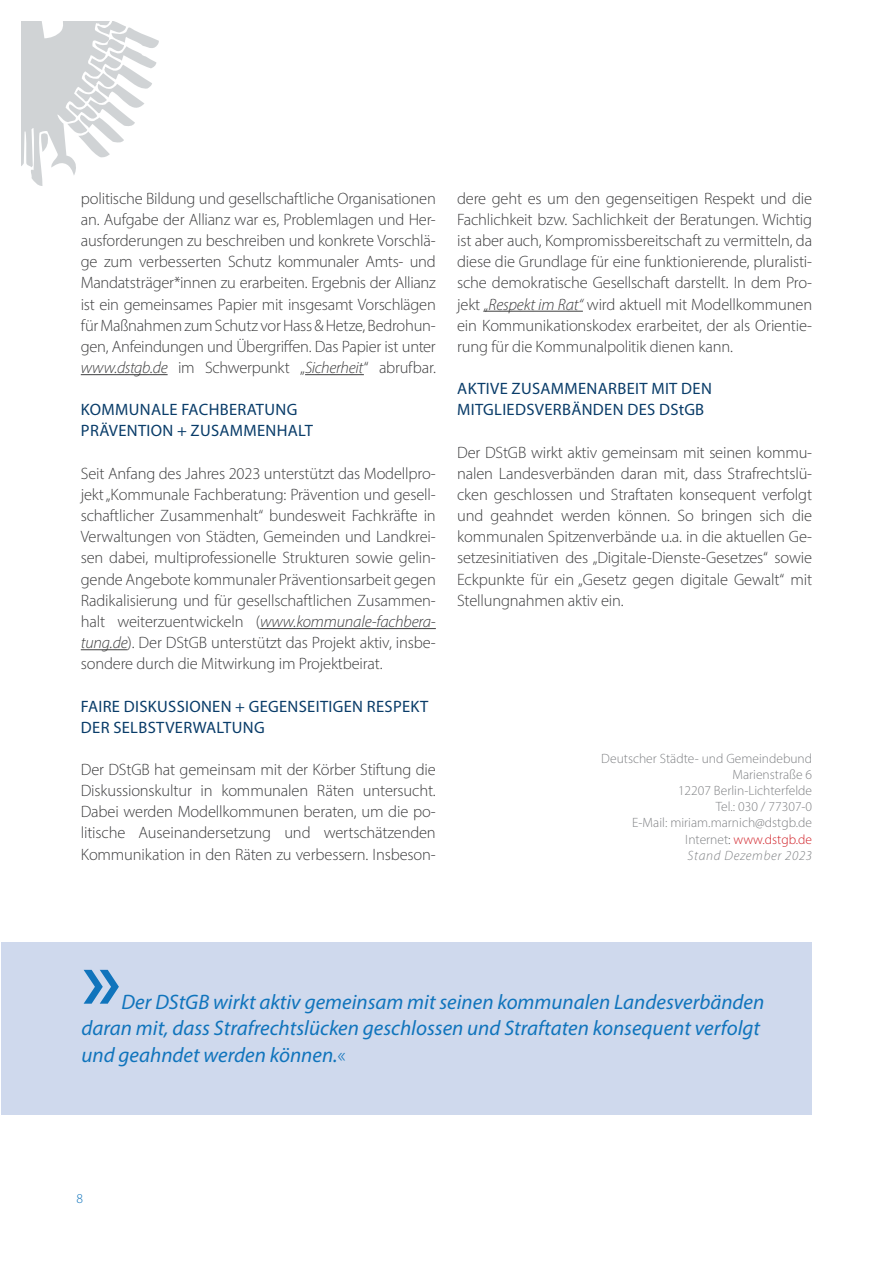
<style>
.page{position:relative;width:893px;height:1263px;background:#fff}
.page>*{position:absolute;margin:0;border:0;box-sizing:border-box;transform-origin:0 0}
.t1{font:600 90px "Myriad Pro";color:#1074bc}
.t2{font:italic 21px/26.1px "Myriad Pro";color:#1074bc}
.t3{font:300 16.5px/21.1px "Myriad Pro";letter-spacing:-.01em;color:#3e3e3f;text-align:justify}
.t4{font:16.5px/21.1px "Myriad Pro";letter-spacing:.02em;color:#093c69}
.t5{font:300 13.5px/16.2px "Myriad Pro";color:#808285;text-align:right}
.t6{font:300 13.5px "Myriad Pro";color:#1074bc}
.s1{font-style:italic}
.s2{color:#57585a}
.s3{color:#d1232a}
.s4{font-weight:300;font-style:normal}
</style>
<div class="page">
<div style="left:2px;top:942px;width:810px;height:172px;background:#cfd9ed"></div>
<svg style="left:21px;top:21px;width:138px;height:165px"></svg>
<hr style="left:81px;top:374px;width:87px;height:1px;background:#3e3e3f">
<hr style="left:305px;top:374px;width:59px;height:1px;background:#3e3e3f">
<hr style="left:260px;top:628px;width:176px;height:1px;background:#3e3e3f">
<hr style="left:81px;top:649px;width:47px;height:1px;background:#3e3e3f">
<hr style="left:484px;top:311px;width:99px;height:1px;background:#3e3e3f">
<p class="t3" style="left:81px;top:187px;width:357px">politische Bildung und gesellschaftliche Organisationen an. Aufgabe der Allianz war es, Problemlagen und Her&shy;ausforderungen zu beschreiben und konkrete Vorschlä&shy;ge zum verbesserten Schutz kommunaler Amts- und Mandatsträger*innen zu erarbeiten. Ergebnis der Allianz ist ein gemeinsames Papier mit insgesamt Vorschlägen für Maßnahmen zum Schutz vor Hass &amp; Hetze, Bedrohun&shy;gen, Anfeindungen und Übergriffen. Das Papier ist unter <span class="s1">www.dstgb.de</span> im Schwerpunkt „<span class="s1">Sicherheit</span>“ abrufbar.</p>
<p class="t4" style="left:81px;top:399px;width:234px">KOMMUNALE FACHBERATUNG<br>PRÄVENTION + ZUSAMMENHALT</p>
<p class="t3" style="left:81px;top:463px;width:357px">Seit Anfang des Jahres 2023 unterstützt das Modellpro&shy;jekt „Kommunale Fachberatung: Prävention und gesell&shy;schaftlicher Zusammenhalt“ bundesweit Fachkräfte in Verwaltungen von Städten, Gemeinden und Landkrei&shy;sen dabei, multiprofessionelle Strukturen sowie gelin&shy;gende Angebote kommunaler Präventionsarbeit gegen Radikalisierung und für gesellschaftlichen Zusammen&shy;halt weiterzuentwickeln (<span class="s1">www.kommunale-fachbera&shy;tung.de</span>). Der DStGB unterstützt das Projekt aktiv, insbe&shy;sondere durch die Mitwirkung im Projektbeirat.</p>
<p class="t4" style="left:81px;top:695px;width:349px">FAIRE DISKUSSIONEN + GEGENSEITIGEN RESPEKT<br>DER SELBSTVERWALTUNG</p>
<p class="t3" style="left:81px;top:759px;width:357px">Der DStGB hat gemeinsam mit der Körber Stiftung die Diskussionskultur in kommunalen Räten untersucht.<br>Dabei werden Modellkommunen beraten, um die po&shy;litische Auseinandersetzung und wertschätzenden Kommunikation in den Räten zu verbessern. Insbeson-</p>
<p class="t3" style="left:457px;top:187px;width:357px">dere geht es um den gegenseitigen Respekt und die Fachlichkeit bzw. Sachlichkeit der Beratungen. Wichtig ist aber auch, Kompromissbereitschaft zu vermitteln, da diese die Grundlage für eine funktionierende, pluralisti&shy;sche demokratische Gesellschaft darstellt. In dem Pro&shy;jekt <span class="s1">„Respekt im Rat“</span> wird aktuell mit Modellkommunen ein Kommunikationskodex erarbeitet, der als Orientie&shy;rung für die Kommunalpolitik dienen kann.</p>
<p class="t4" style="left:457px;top:378px;width:256px">AKTIVE ZUSAMMENARBEIT MIT DEN<br>MITGLIEDSVERBÄNDEN DES DStGB</p>
<p class="t3" style="left:457px;top:441px;width:357px">Der DStGB wirkt aktiv gemeinsam mit seinen kommu&shy;nalen Landesverbänden daran mit, dass Strafrechtslü&shy;cken geschlossen und Straftaten konsequent verfolgt und geahndet werden können. So bringen sich die kommunalen Spitzenverbände u.a. in die aktuellen Ge&shy;setzesinitiativen des „Digitale-Dienste-Gesetzes“ sowie Eckpunkte für ein „Gesetz gegen digitale Gewalt“ mit Stellungnahmen aktiv ein.</p>
<p class="t5" style="left:601px;top:750px;width:212px">Deutscher Städte- und Gemeindebund<br>Marienstraße 6<br>12207 Berlin-Lichterfelde<br>Tel.: 030 / 77307-0<br>E-Mail: miriam.marnich@dstgb.de<br>Internet<span class="s2">:</span> <span class="s3">www.dstgb.de<br></span><span class="s1">Stand Dezember 2023</span></p>
<h1 class="t1" style="left:82px;top:922px;width:41px">»</h1>
<p class="t2" style="left:82px;top:989px;width:684px;text-indent:40px">Der DStGB wirkt aktiv gemeinsam mit seinen kommunalen Landesverbänden daran mit, dass Strafrechtslücken geschlossen und Straftaten konsequent verfolgt und geahndet werden können.<span class="s4">«</span></p>
<p class="t6" style="left:77px;top:1190px;width:8px">8</p>
</div>
